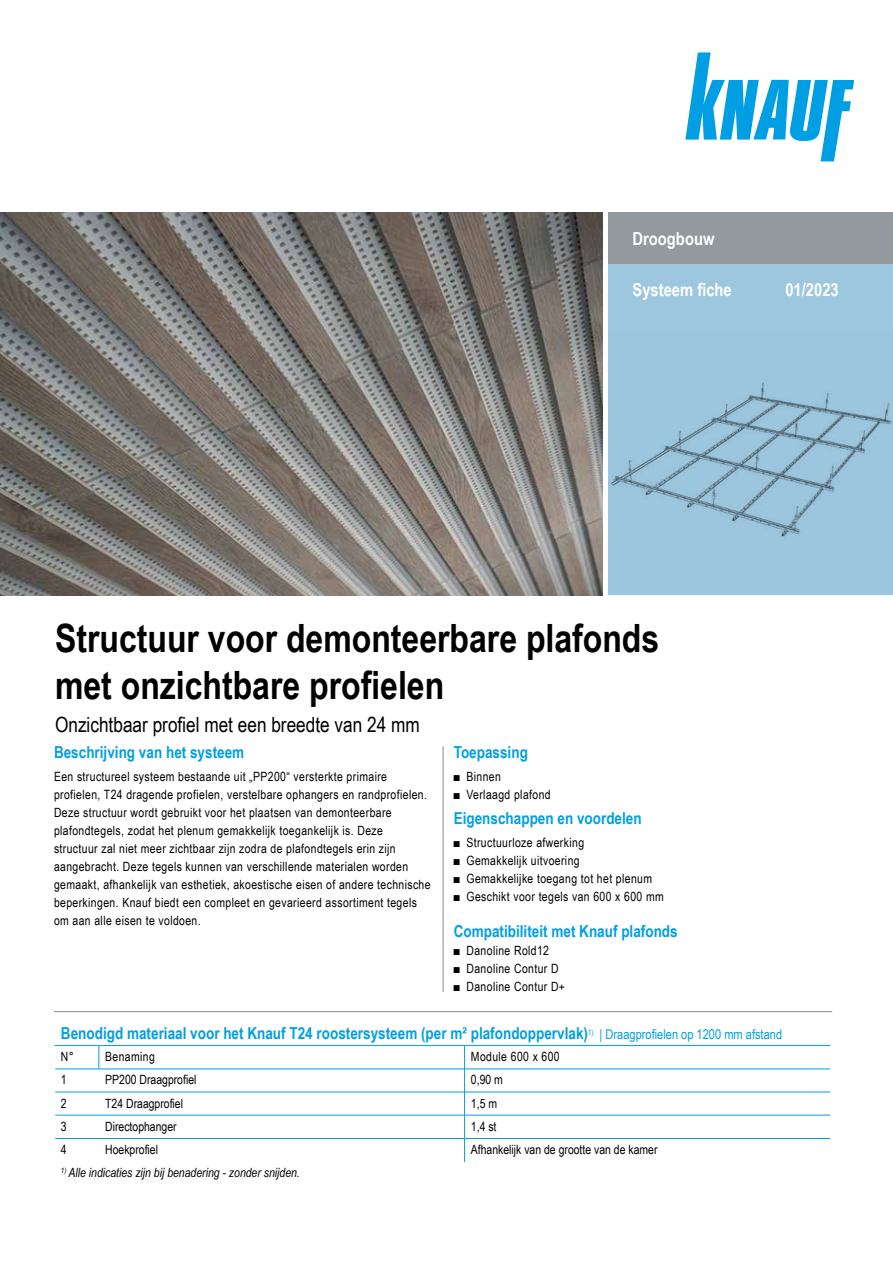
<style>
.page{position:relative;width:893px;height:1263px;background:#fff}
.page>*{position:absolute;margin:0;border:0;box-sizing:border-box;transform-origin:0 0}
.t1{font:700 39px/46.8px "Arial Narrow";color:#000}
.t2{font:21px "Arial Narrow";color:#000}
.t3{font:700 18px "Arial Narrow";color:#fff}
.Text_TB{font:700 16.5px "Arial Narrow";color:#009fe3}
.Ue3_Beschreibung_11{font:700 16.5px "Arial Narrow";color:#009fe3}
.Aufz_Eigenschaften_1{font:12.75px/18px "Arial Narrow";letter-spacing:.03em;color:#000}
.Tab_Text_TB{font:12.75px "Arial Narrow";color:#000}
.Tab_Text_TB-2{font:italic 12.75px "Arial Narrow";color:#000}
._05_Text_8_12_nar_re{font:12.75px "Arial Narrow";letter-spacing:.03em;color:#000}
.s1{font-weight:400;font-size:13.5px}
</style>
<div class="page">
<div style="left:608px;top:213px;width:285px;height:382px;background:#9dc7de"></div>
<div style="left:608px;top:213px;width:285px;height:51px;background:#93999c"></div>
<svg style="left:685px;top:52px;width:169px;height:109px"></svg>
<img style="left:0;top:213px;width:603px;height:382px">
<hr style="left:55px;top:1045px;width:43px;height:1px;background:#009fe3">
<hr style="left:99px;top:1045px;width:365px;height:1px;background:#009fe3">
<svg style="left:98px;top:1045px;width:1px;height:24px"></svg>
<hr style="left:465px;top:1045px;width:365px;height:1px;background:#009fe3">
<hr style="left:55px;top:1068px;width:43px;height:1px;background:#009fe3">
<hr style="left:99px;top:1068px;width:365px;height:1px;background:#009fe3">
<hr style="left:465px;top:1068px;width:365px;height:1px;background:#009fe3">
<hr style="left:55px;top:1092px;width:44px;height:1px;background:#009fe3">
<hr style="left:99px;top:1092px;width:365px;height:1px;background:#009fe3">
<hr style="left:465px;top:1092px;width:365px;height:1px;background:#009fe3">
<hr style="left:55px;top:1115px;width:44px;height:1px;background:#009fe3">
<hr style="left:99px;top:1115px;width:365px;height:1px;background:#009fe3">
<hr style="left:465px;top:1115px;width:365px;height:1px;background:#009fe3">
<hr style="left:55px;top:1138px;width:44px;height:1px;background:#009fe3">
<hr style="left:99px;top:1138px;width:365px;height:1px;background:#009fe3">
<hr style="left:465px;top:1138px;width:365px;height:1px;background:#009fe3">
<svg style="left:464px;top:1045px;width:1px;height:117px"></svg>
<hr style="left:442px;top:746px;width:2px;height:246px;background:#93999c">
<hr style="left:54px;top:1011px;width:778px;height:1px;background:#93999c">
<img style="left:611px;top:382px;width:282px;height:155px">
<p class="t3" style="left:632px;top:225px;width:83px">Droogbouw</p>
<p class="t3" style="left:632px;top:276px;width:101px">Systeem fiche</p>
<p class="t3" style="left:785px;top:276px;width:55px">01/2023</p>
<p class="t1" style="left:55px;top:613px;width:606px">Structuur voor demonteerbare plafonds met onzichtbare profielen</p>
<p class="t2" style="left:55px;top:709px;width:366px">Onzichtbaar profiel met een breedte van 24 mm</p>
<p class="Ue3_Beschreibung_11" style="left:54px;top:740px;width:192px">Beschrijving van het systeem</p>
<p class="Aufz_Eigenschaften_1" style="left:54px;top:767px;width:378px">Een structureel systeem bestaande uit „PP200“ versterkte primaire profielen, T24 dragende profielen, verstelbare ophangers en randprofielen.<br>Deze structuur wordt gebruikt voor het plaatsen van demonteerbare plafondtegels, zodat het plenum gemakkelijk toegankelijk is. Deze<br>structuur zal niet meer zichtbaar zijn zodra de plafondtegels erin zijn aangebracht. Deze tegels kunnen van verschillende materialen worden gemaakt, afhankelijk van esthetiek, akoestische eisen of andere technische beperkingen. Knauf biedt een compleet en gevarieerd assortiment tegels om aan alle eisen te voldoen.</p>
<p class="Ue3_Beschreibung_11" style="left:454px;top:740px;width:76px">Toepassing</p>
<p class="Aufz_Eigenschaften_1" style="left:454px;top:767px;width:49px">■ Binnen</p>
<p class="Aufz_Eigenschaften_1" style="left:454px;top:785px;width:98px">■ Verlaagd plafond</p>
<p class="Ue3_Beschreibung_11" style="left:454px;top:806px;width:189px">Eigenschappen en voordelen</p>
<p class="Aufz_Eigenschaften_1" style="left:454px;top:833px;width:132px">■ Structuurloze afwerking</p>
<p class="Aufz_Eigenschaften_1" style="left:454px;top:851px;width:127px">■ Gemakkelijk uitvoering</p>
<p class="Aufz_Eigenschaften_1" style="left:454px;top:869px;width:200px">■ Gemakkelijke toegang tot het plenum</p>
<p class="Aufz_Eigenschaften_1" style="left:454px;top:887px;width:212px">■ Geschikt voor tegels van 600 x 600 mm</p>
<p class="Text_TB" style="left:454px;top:918px;width:226px">Compatibiliteit met Knauf plafonds</p>
<p class="Aufz_Eigenschaften_1" style="left:454px;top:941px;width:97px">■ Danoline Rold12</p>
<p class="Aufz_Eigenschaften_1" style="left:454px;top:959px;width:106px">■ Danoline Contur D</p>
<p class="Aufz_Eigenschaften_1" style="left:454px;top:977px;width:113px">■ Danoline Contur D+</p>
<p class="Text_TB" style="left:61px;top:1021px;width:723px">Benodigd materiaal voor het Knauf T24 roostersysteem (per m² plafondoppervlak)<sup>1)</sup> <span class="s1">| Draagprofielen op 1200 mm afstand</span></p>
<p class="_05_Text_8_12_nar_re" style="left:61px;top:1047px;width:15px">N°</p>
<p class="_05_Text_8_12_nar_re" style="left:105px;top:1047px;width:51px">Benaming</p>
<p class="_05_Text_8_12_nar_re" style="left:471px;top:1047px;width:90px">Module 600 x 600</p>
<p class="Tab_Text_TB" style="left:61px;top:1070px;width:7px">1</p>
<p class="Tab_Text_TB" style="left:105px;top:1070px;width:93px">PP200 Draagprofiel</p>
<p class="Tab_Text_TB" style="left:471px;top:1070px;width:33px">0,90 m</p>
<p class="Tab_Text_TB" style="left:61px;top:1094px;width:7px">2</p>
<p class="Tab_Text_TB" style="left:105px;top:1094px;width:79px">T24 Draagprofiel</p>
<p class="Tab_Text_TB" style="left:471px;top:1094px;width:28px">1,5 m</p>
<p class="Tab_Text_TB" style="left:61px;top:1117px;width:7px">3</p>
<p class="Tab_Text_TB" style="left:105px;top:1117px;width:73px">Directophanger</p>
<p class="Tab_Text_TB" style="left:471px;top:1117px;width:27px">1,4 st</p>
<p class="Tab_Text_TB" style="left:61px;top:1140px;width:7px">4</p>
<p class="Tab_Text_TB" style="left:105px;top:1140px;width:54px">Hoekprofiel</p>
<p class="Tab_Text_TB" style="left:471px;top:1140px;width:188px">Afhankelijk van de grootte van de kamer</p>
<p class="Tab_Text_TB-2" style="left:61px;top:1164px;width:240px"><sup>1)</sup> Alle indicaties zijn bij benadering - zonder snijden.</p>
</div>
